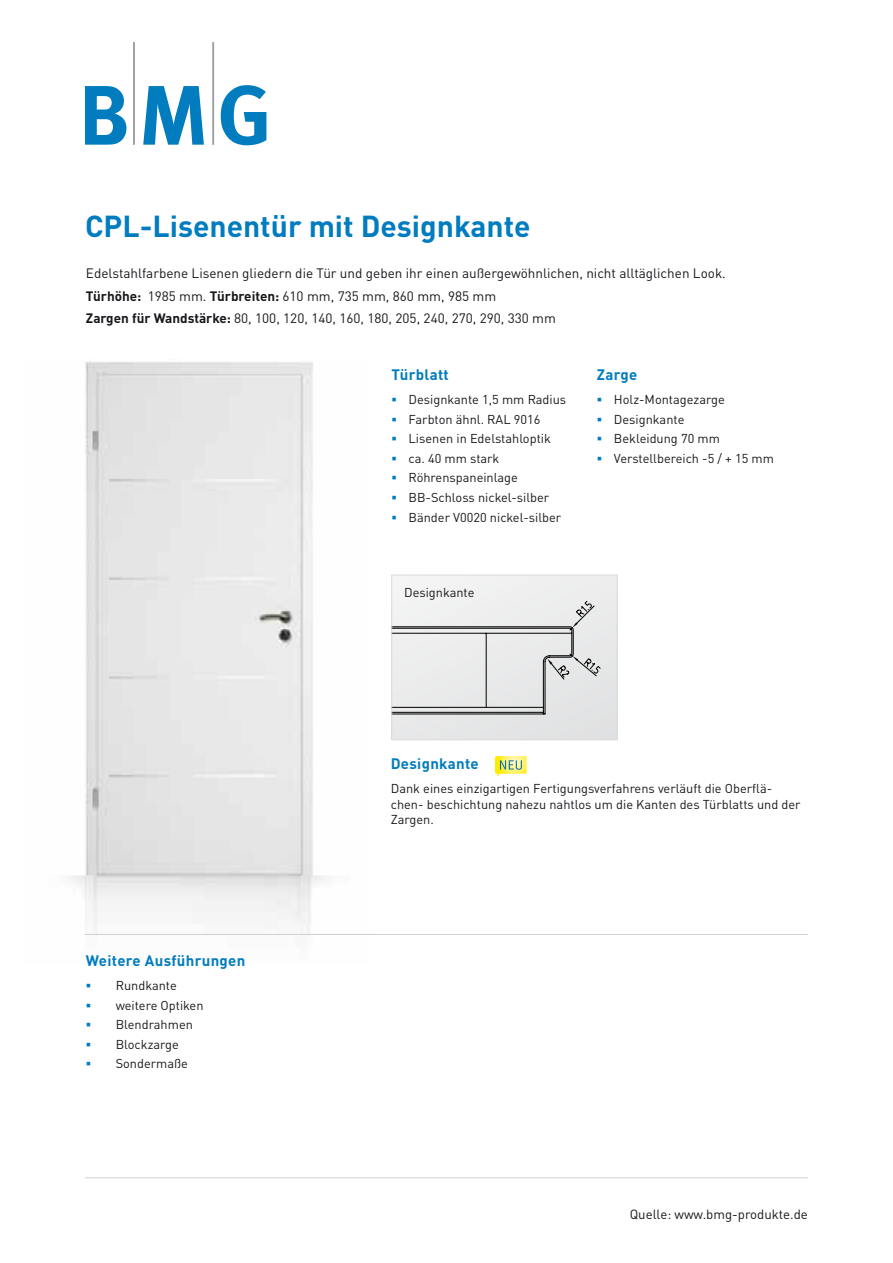
<style>
.page{position:relative;width:893px;height:1263px;background:#fff}
.page>*{position:absolute;margin:0;border:0;box-sizing:border-box;transform-origin:0 0}
.t1{font:700 30px "DINOT";color:#007cbf}
.t2{font:700 15px "DINOT";letter-spacing:.02em;color:#007cbf}
.t3{font:13.5px/22.2px "DINOT";color:#1a171c}
.t4{font:13.2px "DINOT";color:#1a171c}
.t5{font:12.75px/19.5px "DINOT";color:#1a171c}
.s1{font-weight:700}
</style>
<div class="page">
<svg style="left:85px;top:86px;width:41px;height:59px"></svg>
<svg style="left:143px;top:86px;width:61px;height:59px"></svg>
<svg style="left:221px;top:85px;width:45px;height:60px"></svg>
<hr style="left:133px;top:42px;width:2px;height:103px;background:#9c9e9f">
<hr style="left:212px;top:42px;width:2px;height:103px;background:#9c9e9f">
<hr style="left:85px;top:1177px;width:723px;height:1px;background:#d0d1d2">
<img style="left:72px;top:361px;width:254px;height:573px">
<svg style="left:495px;top:756px;width:32px;height:21px"></svg>
<svg style="left:393px;top:577px;width:223px;height:161px"></svg>
<div style="left:391px;top:575px;width:227px;height:165px;border:1px solid #d9dadb"></div>
<hr style="left:85px;top:934px;width:723px;height:1px;background:#d0d1d2">
<h1 class="t1" style="left:85px;top:206px;width:447px">CPL-Lisenentür mit Designkante</h1>
<p class="t3" style="left:86px;top:262px;width:641px">Edelstahlfarbene Lisenen gliedern die Tür und geben ihr einen außergewöhnlichen, nicht alltäglichen Look.<br><span class="s1">Türhöhe:</span> 1985 mm. <span class="s1">Türbreiten:</span> 610 mm, 735 mm, 860 mm, 985 mm<br><span class="s1">Zargen für Wandstärke:</span> 80, 100, 120, 140, 160, 180, 205, 240, 270, 290, 330 mm</p>
<p class="t2" style="left:392px;top:365px;width:59px">Türblatt</p>
<p class="t5" style="left:409px;top:390px;width:159px">Designkante 1,5 mm Radius<br>Farbton ähnl. RAL 9016<br>Lisenen in Edelstahloptik ca. 40 mm stark<br>Röhrenspaneinlage<br>BB-Schloss nickel-silber<br>Bänder V0020 nickel-silber</p>
<p class="t5" style="left:404px;top:582px;width:72px">Designkante</p>
<p class="t2" style="left:597px;top:365px;width:42px">Zarge</p>
<p class="t5" style="left:614px;top:390px;width:162px">Holz-Montagezarge<br>Designkante<br>Bekleidung 70 mm<br>Verstellbereich -5 / + 15 mm</p>
<p class="t2" style="left:86px;top:951px;width:161px">Weitere Ausführungen</p>
<p class="t5" style="left:116px;top:975px;width:89px">Rundkante weitere Optiken<br>Blendrahmen<br>Blockzarge<br>Sondermaße</p>
<p class="t2" style="left:391px;top:754px;width:89px">Designkante</p>
<p class="t5" style="left:391px;top:781px;width:411px;line-height:15.3px">Dank eines einzigartigen Fertigungsverfahrens verläuft die Oberflä&shy;chen- beschichtung nahezu nahtlos um die Kanten des Türblatts und der<br>Zargen.</p>
<p class="t4" style="left:630px;top:1205px;width:180px">Quelle: www.bmg-produkte.de</p>
</div>
